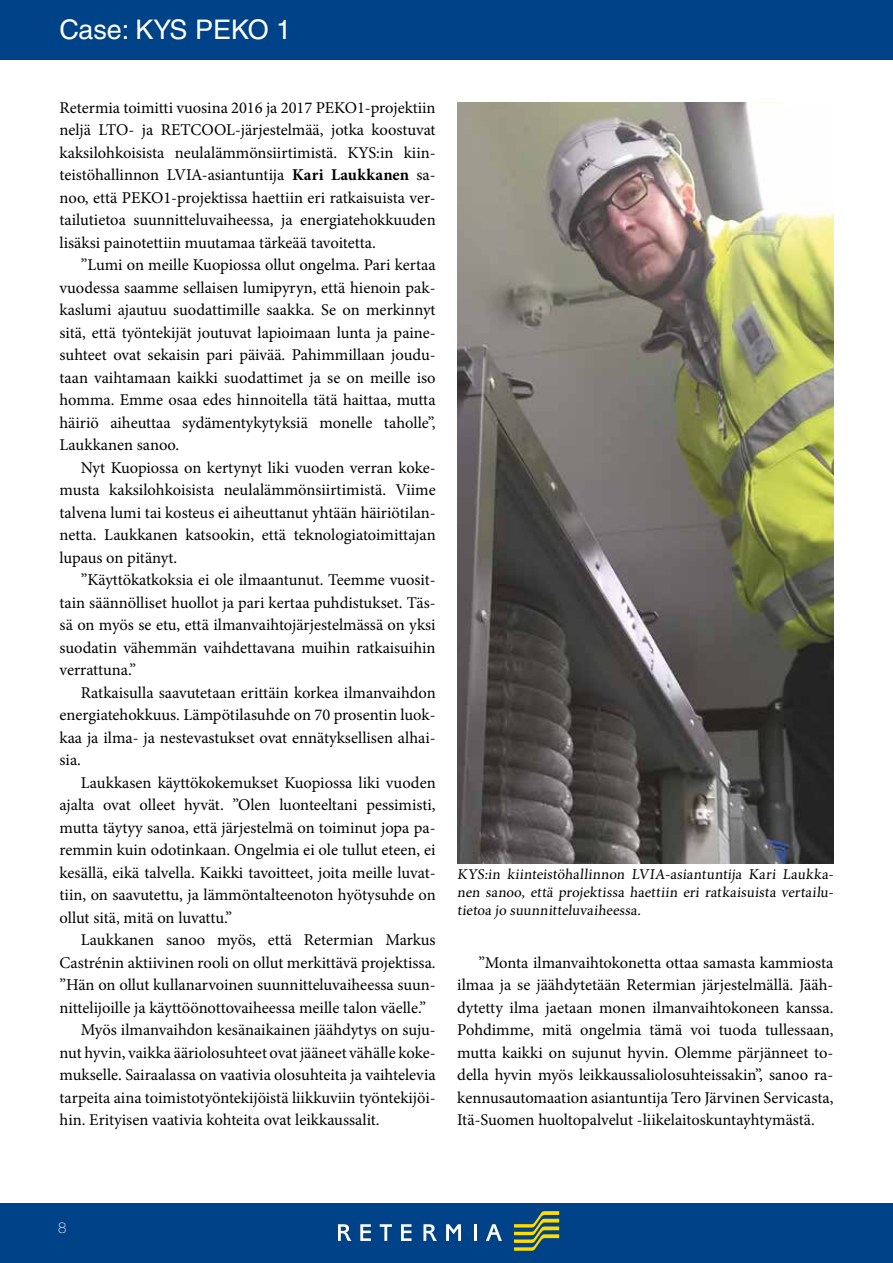
<style>
.page{position:relative;width:893px;height:1263px;background:#fff}
.page>*{position:absolute;margin:0;border:0;box-sizing:border-box;transform-origin:0 0}
.t1{font:27px "Helvetica LT Std";color:#fff}
.t2{font:16.5px/22.5px "Minion Pro";color:#000;text-align:justify}
.t3{font:15px/18px "Minion Pro";color:#000;text-align:justify}
.t4{font:100 15px "Helvetica Neue LT Std";color:#fff}
.s1{font-weight:700}
</style>
<div class="page">
<div style="left:0;top:1203px;width:893px;height:60px;background:#004288"></div>
<svg style="left:514px;top:1211px;width:45px;height:40px"></svg>
<svg style="left:338px;top:1224px;width:13px;height:17px"></svg>
<svg style="left:360px;top:1224px;width:11px;height:17px"></svg>
<svg style="left:380px;top:1224px;width:12px;height:17px"></svg>
<svg style="left:401px;top:1224px;width:10px;height:17px"></svg>
<svg style="left:423px;top:1224px;width:14px;height:17px"></svg>
<svg style="left:446px;top:1224px;width:15px;height:17px"></svg>
<svg style="left:474px;top:1224px;width:2px;height:17px"></svg>
<svg style="left:486px;top:1224px;width:16px;height:17px"></svg>
<div style="left:0;top:0;width:893px;height:60px;background:#004288"></div>
<img style="left:457px;top:102px;width:376px;height:761px">
<h1 class="t1" style="left:60px;top:13px;width:233px">Case: KYS PEKO 1</h1>
<p class="t2" style="left:60px;top:96px;width:378px">Retermia toimitti vuosina 2016 ja 2017 PEKO1-projektiin neljä LTO- ja RETCOOL-järjestelmää, jotka koostuvat kaksilohkoisista neulalämmönsiirtimistä. KYS:in kiin&shy;teistöhallinnon LVIA-asiantuntija <span class="s1">Kari Laukkanen</span> sa&shy;noo, että PEKO1-projektissa haettiin eri ratkaisuista ver&shy;tailutietoa suunnitteluvaiheessa, ja energiatehokkuuden lisäksi painotettiin muutamaa tärkeää tavoitetta.</p>
<p class="t2" style="left:60px;top:254px;width:378px;text-indent:21px">”Lumi on meille Kuopiossa ollut ongelma. Pari kertaa vuodessa saamme sellaisen lumipyryn, että hienoin pak&shy;kaslumi ajautuu suodattimille saakka. Se on merkinnyt sitä, että työntekijät joutuvat lapioimaan lunta ja paine&shy;suhteet ovat sekaisin pari päivää. Pahimmillaan joudu&shy;taan vaihtamaan kaikki suodattimet ja se on meille iso homma. Emme osaa edes hinnoitella tätä haittaa, mutta häiriö aiheuttaa sydämentykytyksiä monelle taholle”, Laukkanen sanoo.</p>
<p class="t2" style="left:60px;top:456px;width:378px;text-indent:21px">Nyt Kuopiossa on kertynyt liki vuoden verran koke&shy;musta kaksilohkoisista neulalämmönsiirtimistä. Viime talvena lumi tai kosteus ei aiheuttanut yhtään häiriötilan&shy;netta. Laukkanen katsookin, että teknologiatoimittajan lupaus on pitänyt.</p>
<p class="t2" style="left:60px;top:569px;width:378px;text-indent:21px">”Käyttökatkoksia ei ole ilmaantunut. Teemme vuosit&shy;tain säännölliset huollot ja pari kertaa puhdistukset. Täs&shy;sä on myös se etu, että ilmanvaihtojärjestelmässä on yksi suodatin vähemmän vaihdettavana muihin ratkaisuihin verrattuna.”</p>
<p class="t2" style="left:60px;top:681px;width:378px;text-indent:21px">Ratkaisulla saavutetaan erittäin korkea ilmanvaihdon energiatehokkuus. Lämpötilasuhde on 70 prosentin luok&shy;kaa ja ilma- ja nestevastukset ovat ennätyksellisen alhai&shy;sia.</p>
<p class="t2" style="left:60px;top:771px;width:378px;text-indent:21px">Laukkasen käyttökokemukset Kuopiossa liki vuoden ajalta ovat olleet hyvät. ”Olen luonteeltani pessimisti, mutta täytyy sanoa, että järjestelmä on toiminut jopa pa&shy;remmin kuin odotinkaan. Ongelmia ei ole tullut eteen, ei kesällä, eikä talvella. Kaikki tavoitteet, joita meille luvat&shy;tiin, on saavutettu, ja lämmöntalteenoton hyötysuhde on ollut sitä, mitä on luvattu.”</p>
<p class="t2" style="left:81px;top:929px;width:356px">Laukkanen sanoo myös, että Retermian Markus</p>
<p class="t2" style="left:60px;top:951px;width:378px">Castrénin aktiivinen rooli on ollut merkittävä projektissa.</p>
<p class="t2" style="left:60px;top:974px;width:378px">”Hän on ollut kullanarvoinen suunnitteluvaiheessa suun-</p>
<p class="t2" style="left:60px;top:996px;width:368px">nittelijoille ja käyttöönottovaiheessa meille talon väelle.”</p>
<p class="t2" style="left:81px;top:1019px;width:356px">Myös ilmanvaihdon kesänaikainen jäähdytys on suju-</p>
<p class="t2" style="left:60px;top:1041px;width:378px">nut hyvin, vaikka ääriolosuhteet ovat jääneet vähälle koke-</p>
<p class="t2" style="left:60px;top:1064px;width:378px">mukselle. Sairaalassa on vaativia olosuhteita ja vaihtelevia</p>
<p class="t2" style="left:60px;top:1086px;width:378px">tarpeita aina toimistotyöntekijöistä liikkuviin työntekijöi-</p>
<p class="t2" style="left:60px;top:1109px;width:322px">hin. Erityisen vaativia kohteita ovat leikkaussalit.</p>
<p class="t3" style="left:457px;top:866px;width:380px">KYS:in kiinteistöhallinnon LVIA-asiantuntija Kari Laukka&shy;nen sanoo, että projektissa haettiin eri ratkaisuista vertailu&shy;tietoa jo suunnitteluvaiheessa.</p>
<p class="t2" style="left:457px;top:951px;width:378px;text-indent:21px">”Monta ilmanvaihtokonetta ottaa samasta kammiosta ilmaa ja se jäähdytetään Retermian järjestelmällä. Jääh&shy;dytetty ilma jaetaan monen ilmanvaihtokoneen kanssa.<br>Pohdimme, mitä ongelmia tämä voi tuoda tullessaan, mutta kaikki on sujunut hyvin. Olemme pärjänneet to&shy;della hyvin myös leikkaussaliolosuhteissakin”, sanoo ra&shy;kennusautomaation asiantuntija Tero Järvinen Servicasta, Itä-Suomen huoltopalvelut -liikelaitoskuntayhtymästä.</p>
<p class="t4" style="left:58px;top:1219px;width:10px">8</p>
</div>
